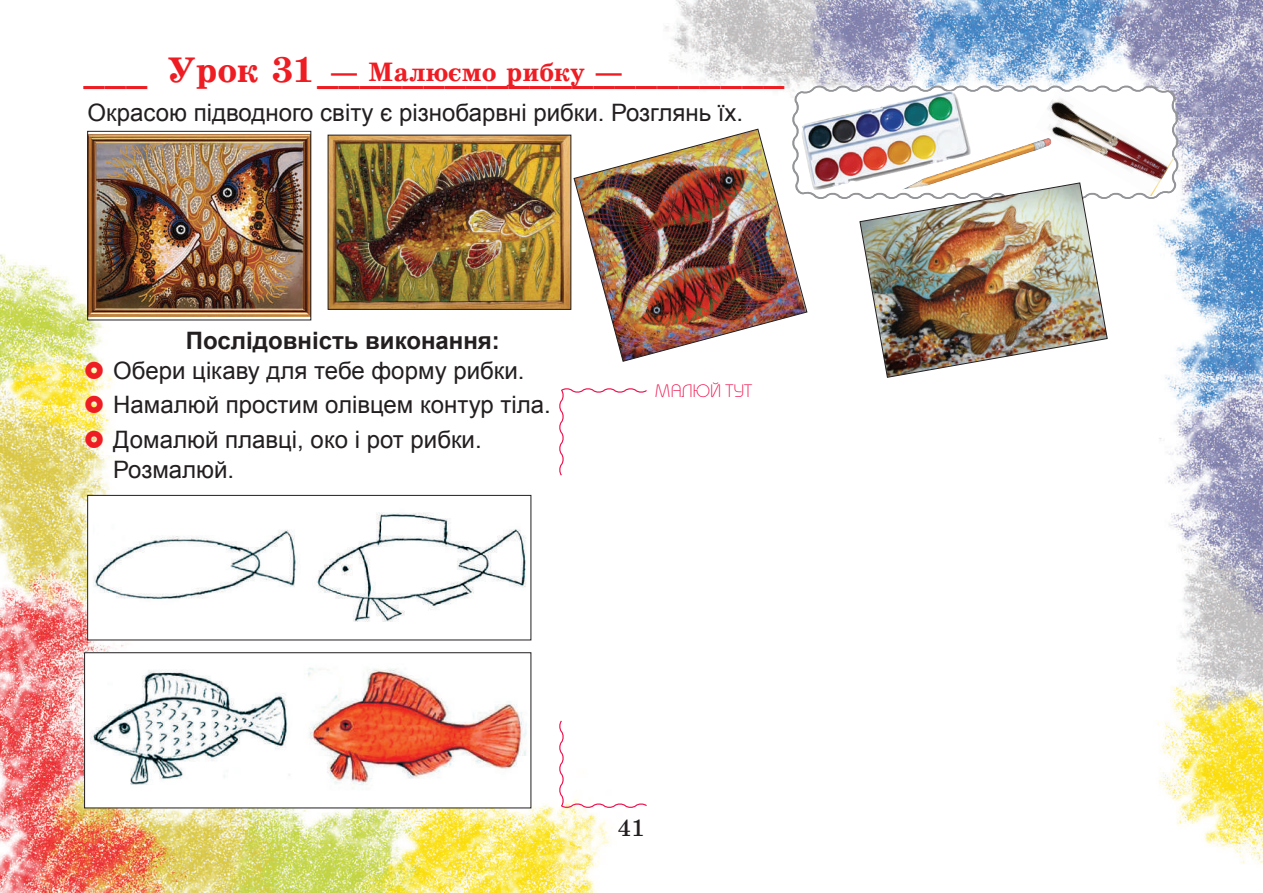
<style>
.page{position:relative;width:1263px;height:893px;background:#fff}
.page>*{position:absolute;margin:0;border:0;box-sizing:border-box;transform-origin:0 0}
.t1{font:700 36px "School";color:#ee1d23}
.t2{font:700 27px "School";color:#ee1d23}
.t3{font:24px/34.2px "Arial";color:#231f20}
.t4{font:700 24px "Arial";color:#231f20}
.t5{font:24px "School";color:#231f20}
.t6{font:300 18px "Bauhaus C";color:#ed144f}
</style>
<div class="page">
<img style="left:0;top:0;width:1263px;height:893px">
<svg style="left:790px;top:84px;width:390px;height:117px"></svg>
<img style="left:1035px;top:89px;width:139px;height:107px">
<img style="left:801px;top:91px;width:149px;height:99px">
<img style="left:86px;top:654px;width:443px;height:152px">
<div style="left:84px;top:652px;width:447px;height:156px;border:1px solid #231f20"></div>
<img style="left:89px;top:497px;width:440px;height:141px">
<div style="left:87px;top:495px;width:444px;height:145px;border:1px solid #231f20"></div>
<svg style="left:558px;top:387px;width:90px;height:90px"></svg>
<svg style="left:558px;top:719px;width:90px;height:91px"></svg>
<img style="left:902px;top:138px;width:145px;height:44px">
<img style="left:89px;top:134px;width:220px;height:183px">
<div style="left:87px;top:131px;width:224px;height:189px;border:1px solid #231f20"></div>
<img style="left:574px;top:129px;width:233px;height:233px">
<img style="left:330px;top:137px;width:239px;height:171px">
<div style="left:328px;top:135px;width:243px;height:175px;border:1px solid #231f20"></div>
<img style="left:859px;top:182px;width:249px;height:196px">
<svg style="left:86px;top:361px;width:17px;height:18px"></svg>
<svg style="left:86px;top:396px;width:17px;height:17px"></svg>
<svg style="left:86px;top:430px;width:17px;height:18px"></svg>
<h1 class="t1" style="left:84px;top:51px;width:702px">___ Урок 31______________________</h1>
<p class="t2" style="left:330px;top:58px;width:295px">— Малюємо рибку —</p>
<p class="t3" style="left:88px;top:95px;width:657px">Окрасою підводного світу є різнобарвні рибки. Розглянь їх.</p>
<p class="t4" style="left:186px;top:325px;width:315px">Послідовність виконання:</p>
<p class="t3" style="left:113px;top:354px;width:439px">Обери цікаву для тебе форму рибки.<br>Намалюй простим олівцем контур тіла.<br>Домалюй плавці, око і рот рибки.</p>
<p class="t3" style="left:113px;top:452px;width:122px">Розмалюй.</p>
<p class="t6" style="left:655px;top:381px;width:98px">МАЛЮЙ ТУТ</p>
<p class="t5" style="left:618px;top:815px;width:29px">41</p>
</div>
